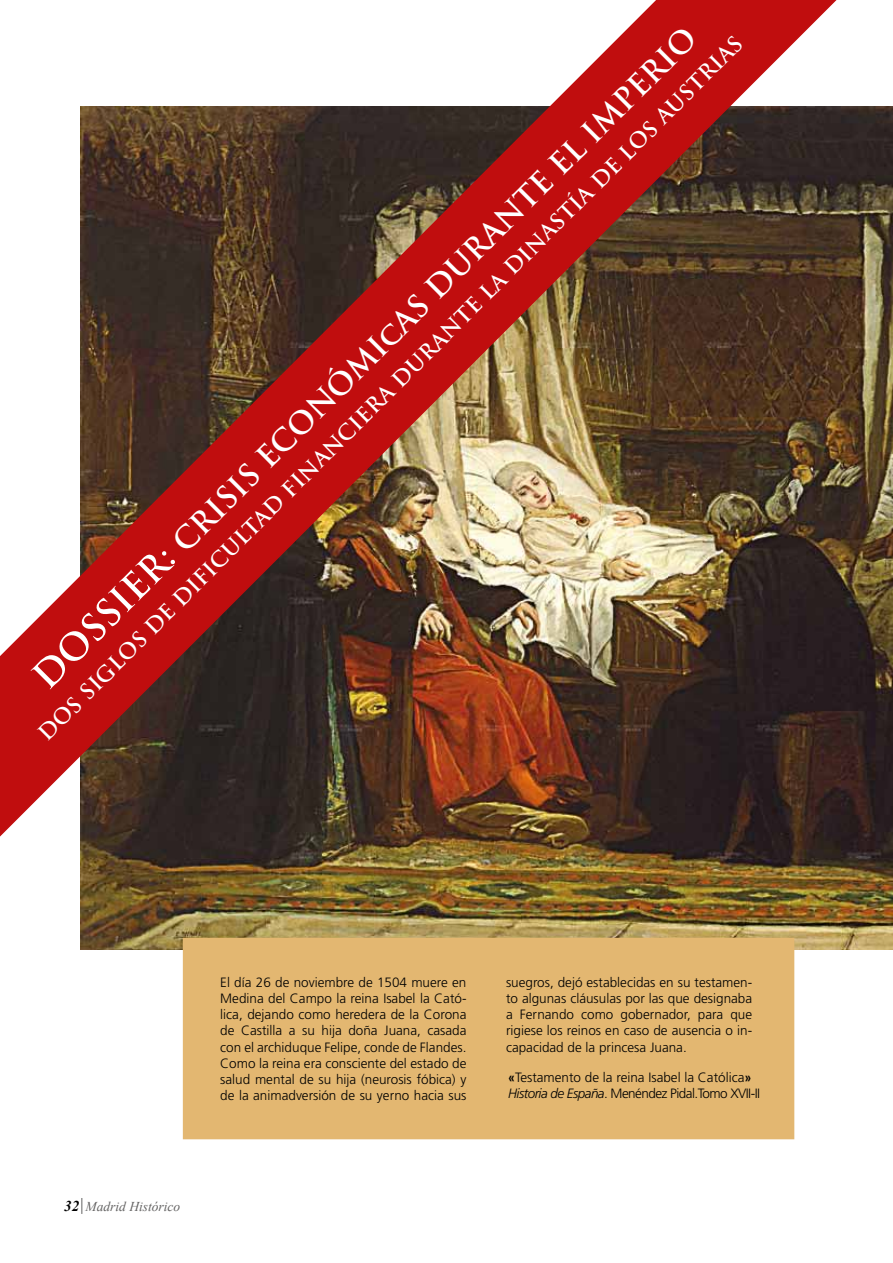
<style>
.page{position:relative;width:893px;height:1263px;background:#fff}
.page>*{position:absolute;margin:0;border:0;box-sizing:border-box;transform-origin:0 0}
.t1{font:700 30px "Trajan Pro";color:#fff}
.t2{font:700 21px "Trajan Pro";color:#fff}
.t3{font:300 13.5px/16.2px "Frutiger LT Std";color:#000;text-align:justify}
.t4{font:italic 13.5px "Times New Roman";color:#646363}
.s1{font-size:36px}
.s2{font-weight:700;font-size:15px;color:#000}
.s3{font-weight:700;font-stretch:condensed}
.s4{font-style:italic}
</style>
<div class="page">
<svg style="left:82px;top:1198px;width:1px;height:16px"></svg>
<img style="left:81px;top:106px;width:812px;height:843px">
<div style="left:183px;top:938px;width:611px;height:201px;background:#e3b771"></div>
<img style="left:0;top:0;width:858px;height:880px">
<h1 class="t1" style="left:27px;top:670px;width:922px;rotate:-45deg"><span class="s1">DOSSIER:</span> CRISIS ECONÓMIcAS DURANTE EL IMPERIO</h1>
<h2 class="t2" style="left:33px;top:728px;width:988px;rotate:-45deg">DOS SIGLOS DE DIFICULTAD FINANCIERA DURANTE LA DINASTÍA DE LOS AUSTRIAS</h2>
<p class="t4" style="left:64px;top:1197px;width:118px"><span class="s2">32</span> Madrid Histórico</p>
<p class="t3" style="left:220px;top:974px;width:248px">El día 26 de noviembre de 1504 muere en Medina del Campo la reina Isabel la Cató&shy;lica, dejando como heredera de la Corona de Castilla a su hija doña Juana, casada con el archiduque Felipe, conde de Flandes.<br>Como la reina era consciente del estado de salud mental de su hija (neurosis fóbica) y de la animadversión de su yerno hacia sus</p>
<p class="t3" style="left:506px;top:974px;width:248px">suegros, dejó establecidas en su testamen&shy;to algunas cláusulas por las que designaba a Fernando como gobernador, para que rigiese los reinos en caso de ausencia o in&shy;capacidad de la princesa Juana.</p>
<p class="t3" style="left:508px;top:1069px;width:253px"><span class="s3">«</span>Testamento de la reina Isabel la Católica<span class="s3">»<br></span><span class="s4">Historia de España</span>. Menéndez Pidal.Tomo XVII-II</p>
</div>
